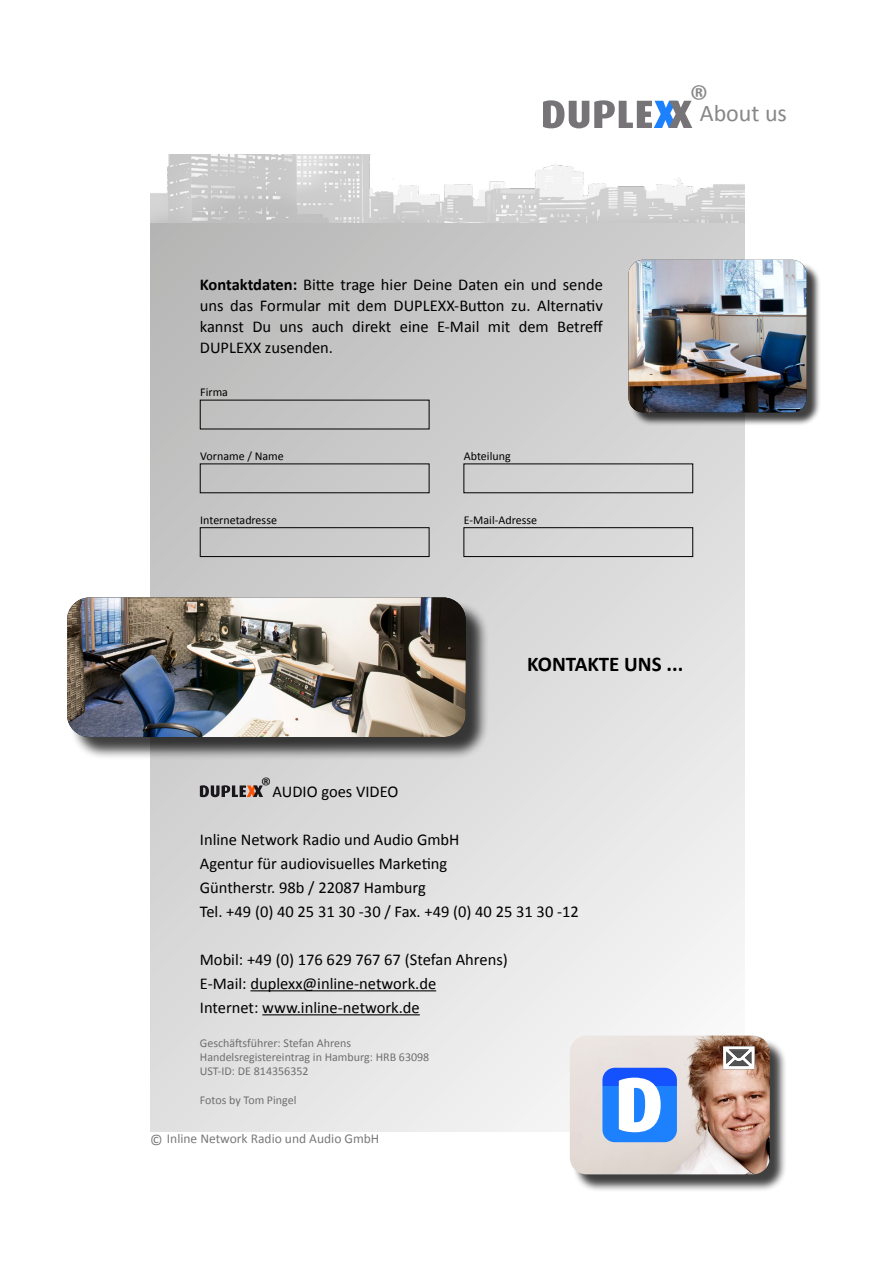
<style>
.page{position:relative;width:893px;height:1263px;background:#fff}
.page>*{position:absolute;margin:0;border:0;box-sizing:border-box;transform-origin:0 0}
.t1{font:24px "Calibri";color:#878787}
.t2{font:700 21px "Calibri";color:#000}
.t3{font:21px "Calibri";color:#020203}
.t4{font:16.5px/24px "Calibri";color:#000}
.t5{font:13.5px "Calibri";color:#7a797a}
.t6{font:12px/14.4px "Calibri";color:#706f6f}
.t7{font:12px "Calibri";color:#000}
.s1{font-weight:700}
.s2{font-size:15px}
</style>
<div class="page">
<svg style="left:151px;top:222px;width:594px;height:909px;background:#d8d7d8"></svg>
<img style="left:151px;top:154px;width:594px;height:68px">
<svg style="left:543px;top:100px;width:149px;height:28px"></svg>
<hr style="left:250px;top:990px;width:186px;height:1px;background:#000">
<hr style="left:262px;top:1014px;width:158px;height:1px;background:#000">
<svg style="left:200px;top:785px;width:63px;height:12px"></svg>
<div style="left:70px;top:601px;width:419px;height:159px;background:#000;opacity:.75"></div>
<img style="left:67px;top:597px;width:399px;height:140px">
<div style="left:630px;top:262px;width:191px;height:165px;background:#000;opacity:.75"></div>
<img style="left:628px;top:260px;width:178px;height:152px">
<div style="left:572px;top:1038px;width:215px;height:154px;background:#000;opacity:.75"></div>
<img style="left:570px;top:1035px;width:200px;height:139px">
<svg style="left:723px;top:1046px;width:32px;height:23px"></svg>
<svg style="left:602px;top:1068px;width:75px;height:74px"></svg>
<div style="left:200px;top:463px;width:229px;height:30px;border:1px solid #000"></div>
<div style="left:200px;top:527px;width:229px;height:30px;border:1px solid #000"></div>
<div style="left:463px;top:463px;width:230px;height:30px;border:1px solid #000"></div>
<div style="left:463px;top:527px;width:230px;height:30px;border:1px solid #000"></div>
<h1 class="t1" style="left:689px;top:97px;width:99px"><sup>®</sup>About us</h1>
<p class="t4" style="left:200px;top:274px;width:405px;line-height:21px;text-align:justify"><span class="s1">Kontaktdaten:</span> Bitte trage hier Deine Daten ein und sende uns das Formular mit dem DUPLEXX-Button zu. Alternativ kannst Du uns auch direkt eine E-Mail mit dem Betreff DUPLEXX zusenden.</p>
<p class="t7" style="left:200px;top:384px;width:29px">Firma</p>
<p class="t7" style="left:200px;top:447px;width:85px">Vorname / Name</p>
<p class="t7" style="left:200px;top:511px;width:78px">Internetadresse</p>
<p class="t7" style="left:464px;top:447px;width:48px">Abteilung</p>
<p class="t7" style="left:464px;top:511px;width:75px">E-Mail-Adresse</p>
<p class="t2" style="left:527px;top:649px;width:157px">KONTAKTE UNS ...</p>
<p class="t3" style="left:261px;top:771px;width:12px">®</p>
<p class="t4" style="left:272px;top:779px;width:127px">AUDIO goes VIDEO</p>
<p class="t4" style="left:200px;top:827px;width:380px">Inline Network Radio und Audio GmbH<br>Agentur für audiovisuelles Marketing<br>Güntherstr. 98b / 22087 Hamburg<br>Tel. +49 (0) 40 25 31 30 -30 / Fax. +49 (0) 40 25 31 30 -12</p>
<p class="t4" style="left:200px;top:947px;width:309px">Mobil: +49 (0) 176 629 767 67 (Stefan Ahrens)<br>E-Mail: duplexx@inline-network.de<br>Internet: www.inline-network.de</p>
<p class="t6" style="left:200px;top:1035px;width:231px">Geschäftsführer: Stefan Ahrens<br>Handelsregistereintrag in Hamburg: HRB 63098<br>UST-ID: DE 814356352</p>
<p class="t6" style="left:200px;top:1093px;width:98px">Fotos by Tom Pingel</p>
<p class="t5" style="left:150px;top:1129px;width:231px"><span class="s2">©</span> Inline Network Radio und Audio GmbH</p>
</div>
